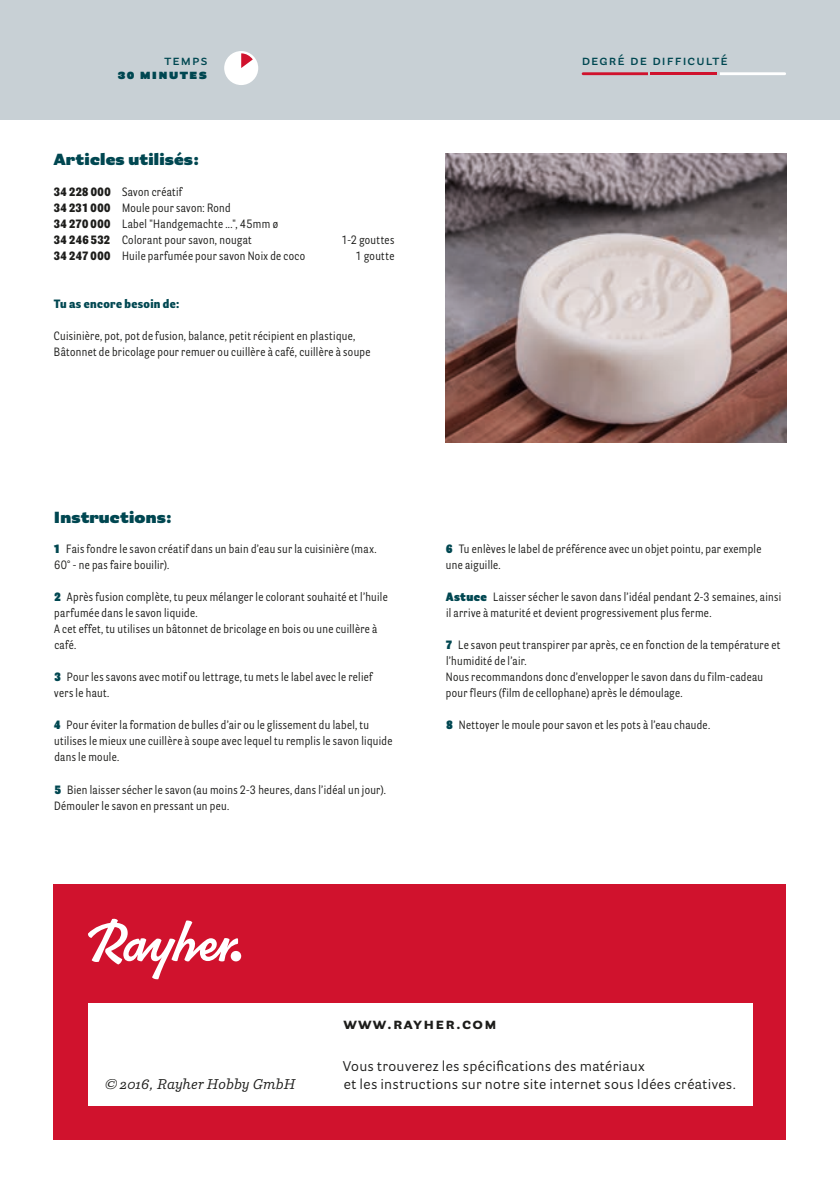
<style>
.page{position:relative;width:840px;height:1191px;background:#fff}
.page>*{position:absolute;margin:0;border:0;box-sizing:border-box;transform-origin:0 0}
.t1{font:900 16px "Parry Grotesque Pro";letter-spacing:.01em;color:#004751}
.t2{font:700 16px "Parry Grotesque Pro";letter-spacing:.08em;color:#1d1d1b}
.t3{font:14px/18px "Parry Grotesque Pro";letter-spacing:.02em;color:#1d1d1b}
.t4{font:600 14px "Parry Grotesque Pro";letter-spacing:.08em;color:#004751}
.t5{font:italic 14px "Parry Pro";letter-spacing:.01em;color:#1d1d1b}
.t6{font:900 14px "Parry Grotesque Pro";letter-spacing:.08em;color:#004751}
.t7{font:12px/16px "Parry Grot Con Pro";letter-spacing:.025em;color:#1d1d1b}
.t8{font:900 12px "Parry Grot Con Pro";letter-spacing:.03em;color:#004751}
.s1{font-weight:900}
.s2{font-weight:900;color:#004751}
</style>
<div class="page">
<div style="left:54px;top:884px;width:731px;height:256px;background:#d0122d"></div>
<div style="left:88px;top:1003px;width:663px;height:103px;background:#fff"></div>
<div style="left:0;top:0;width:839px;height:119px;background:#c8d0d5"></div>
<svg style="left:88px;top:918px;width:150px;height:61px"></svg>
<div style="left:230px;top:951px;width:11px;height:10px;background:#fff;border-radius:50%"></div>
<svg style="left:720px;top:72px;width:65px;height:3px"></svg>
<svg style="left:581px;top:72px;width:66px;height:3px"></svg>
<div style="left:224px;top:51px;width:34px;height:34px;background:#fff;border-radius:50%"></div>
<img style="left:445px;top:153px;width:340px;height:289px">
<svg style="left:241px;top:53px;width:12px;height:15px"></svg>
<hr style="left:650px;top:72px;width:66px;height:3px;background:#d0122d">
<p class="t4" style="left:164px;top:50px;width:44px">temps</p>
<p class="t4" style="left:581px;top:50px;width:148px">degré de difficulté</p>
<p class="t6" style="left:118px;top:63px;width:91px">30 minutes</p>
<h1 class="t1" style="left:54px;top:148px;width:147px">Articles utilisés:</h1>
<p class="t7" style="left:54px;top:184px;width:225px"><span class="s1">34 228 000</span> Savon créatif<br><span class="s1">34 231 000</span> Moule pour savon: Rond<br><span class="s1">34 270 000</span> Label "Handgemachte ...", 45mm ø <span class="s1">34 246 532</span> Colorant pour savon, nougat</p>
<p class="t7" style="left:341px;top:232px;width:54px">1-2 gouttes</p>
<p class="t7" style="left:54px;top:248px;width:252px"><span class="s1">34 247 000</span> Huile parfumée pour savon Noix de coco</p>
<p class="t7" style="left:355px;top:248px;width:40px">1 goutte</p>
<p class="t8" style="left:54px;top:295px;width:127px">Tu as encore besoin de:</p>
<p class="t7" style="left:54px;top:328px;width:318px">Cuisinière, pot, pot de fusion, balance, petit récipient en plastique,<br>Bâtonnet de bricolage pour remuer ou cuillère à café, cuillère à soupe</p>
<h1 class="t1" style="left:54px;top:505px;width:119px">Instructions:</h1>
<p class="t7" style="left:54px;top:541px;width:324px"><span class="s2">1</span> Fais fondre le savon créatif dans un bain d’eau sur la cuisinière (max.<br>60° - ne pas faire bouilir).</p>
<p class="t7" style="left:54px;top:589px;width:335px"><span class="s2">2</span> Après fusion complète, tu peux mélanger le colorant souhaité et l’huile parfumée dans le savon liquide.<br>A cet effet, tu utilises un bâtonnet de bricolage en bois ou une cuillère à café.</p>
<p class="t7" style="left:54px;top:669px;width:319px"><span class="s2">3</span> Pour les savons avec motif ou lettrage, tu mets le label avec le relief vers le haut.</p>
<p class="t7" style="left:54px;top:717px;width:339px"><span class="s2">4</span> Pour éviter la formation de bulles d’air ou le glissement du label, tu utilises le mieux une cuillère à soupe avec lequel tu remplis le savon liquide dans le moule.</p>
<p class="t7" style="left:54px;top:781px;width:333px"><span class="s2">5</span> Bien laisser sécher le savon (au moins 2-3 heures, dans l’idéal un jour).<br>Démouler le savon en pressant un peu.</p>
<p class="t7" style="left:445px;top:541px;width:317px"><span class="s2">6</span> Tu enlèves le label de préférence avec un objet pointu, par exemple une aiguille.</p>
<p class="t7" style="left:445px;top:589px;width:337px"><span class="s2">Astuce</span> Laisser sécher le savon dans l’idéal pendant 2-3 semaines, ainsi il arrive à maturité et devient progressivement plus ferme.</p>
<p class="t7" style="left:445px;top:637px;width:336px"><span class="s2">7</span> Le savon peut transpirer par après, ce en fonction de la température et l’humidité de l’air.<br>Nous recommandons donc d’envelopper le savon dans du film-cadeau pour fleurs (film de cellophane) après le démoulage.</p>
<p class="t7" style="left:446px;top:717px;width:265px"><span class="s2">8</span> Nettoyer le moule pour savon et les pots à l’eau chaude.</p>
<p class="t5" style="left:105px;top:1074px;width:192px">© 2016, Rayher Hobby GmbH</p>
<h1 class="t2" style="left:343px;top:1012px;width:155px">www.rayher.com</h1>
<p class="t3" style="left:343px;top:1056px;width:394px">Vous trouverez les spécifications des matériaux<br>et les instructions sur notre site internet sous Idées créatives.</p>
</div>
